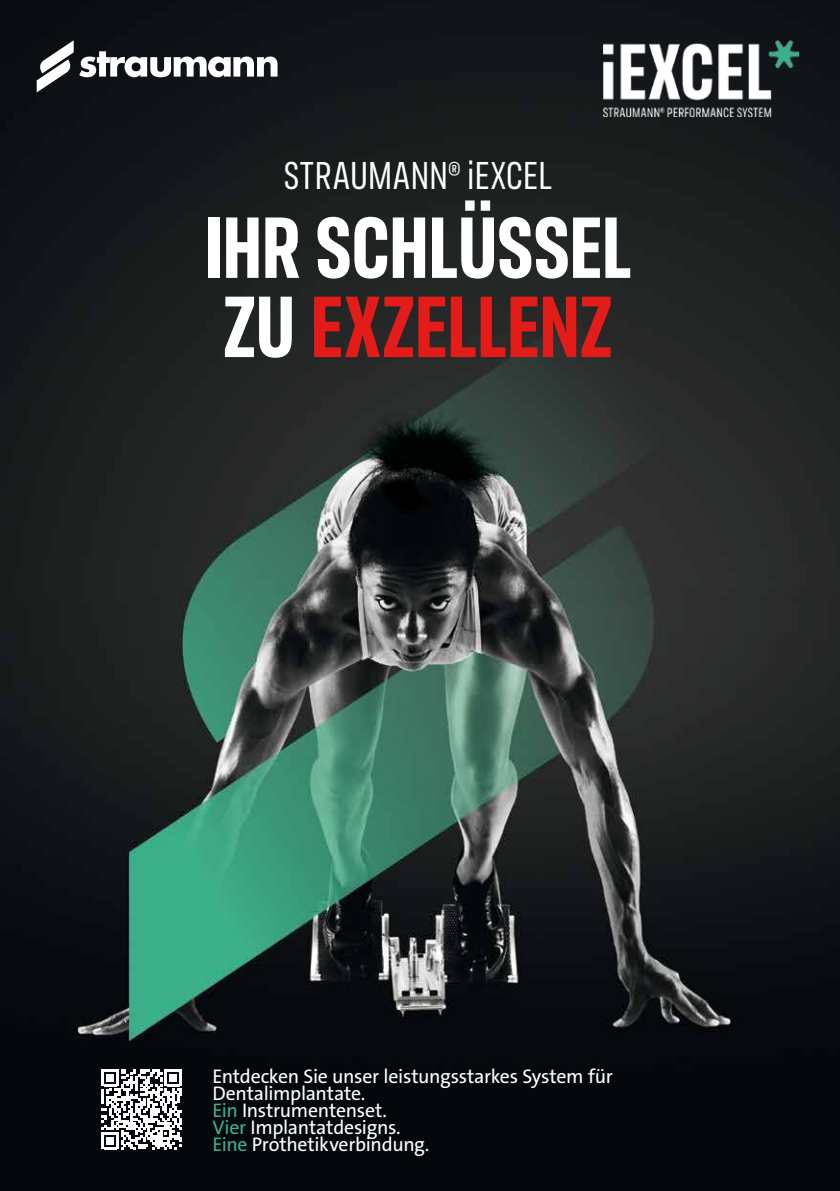
<style>
.page{position:relative;width:840px;height:1191px;background:#fff}
.page>*{position:absolute;margin:0;border:0;box-sizing:border-box;transform-origin:0 0}
.t1{font:700 87.6px/79.2px "FS Industrie Cd";letter-spacing:-.015em;color:#fff}
.t2{font:39.6px "FS Industrie Cd";letter-spacing:-.005em;color:#fff}
.t3{font:19.8px/17px "The Sans LP5 Plain";letter-spacing:-.015em;color:#fff}
.s1{color:#e31c19}
.s2{color:#3eb08a}
</style>
<div class="page">
<img style="left:0;top:0;width:839px;height:1191px">
<svg style="left:37px;top:40px;width:240px;height:52px"></svg>
<img style="left:603px;top:40px;width:195px;height:76px">
<svg style="left:102px;top:1069px;width:80px;height:80px"></svg>
<h2 class="t2" style="left:283px;top:152px;width:270px">STRAUMANN® iEXCEL</h2>
<h1 class="t1" style="left:203px;top:207px;width:429px">IHR SCHLÜSSEL<br>ZU <span class="s1">EXZELLENZ</span></h1>
<p class="t3" style="left:212px;top:1067px;width:401px">Entdecken Sie unser leistungsstarkes System für<br>Dentalimplantate.<br><span class="s2">Ein</span> Instrumentenset.<br><span class="s2">Vier</span> Implantatdesigns.<br><span class="s2">Eine</span> Prothetikverbindung.</p>
</div>
